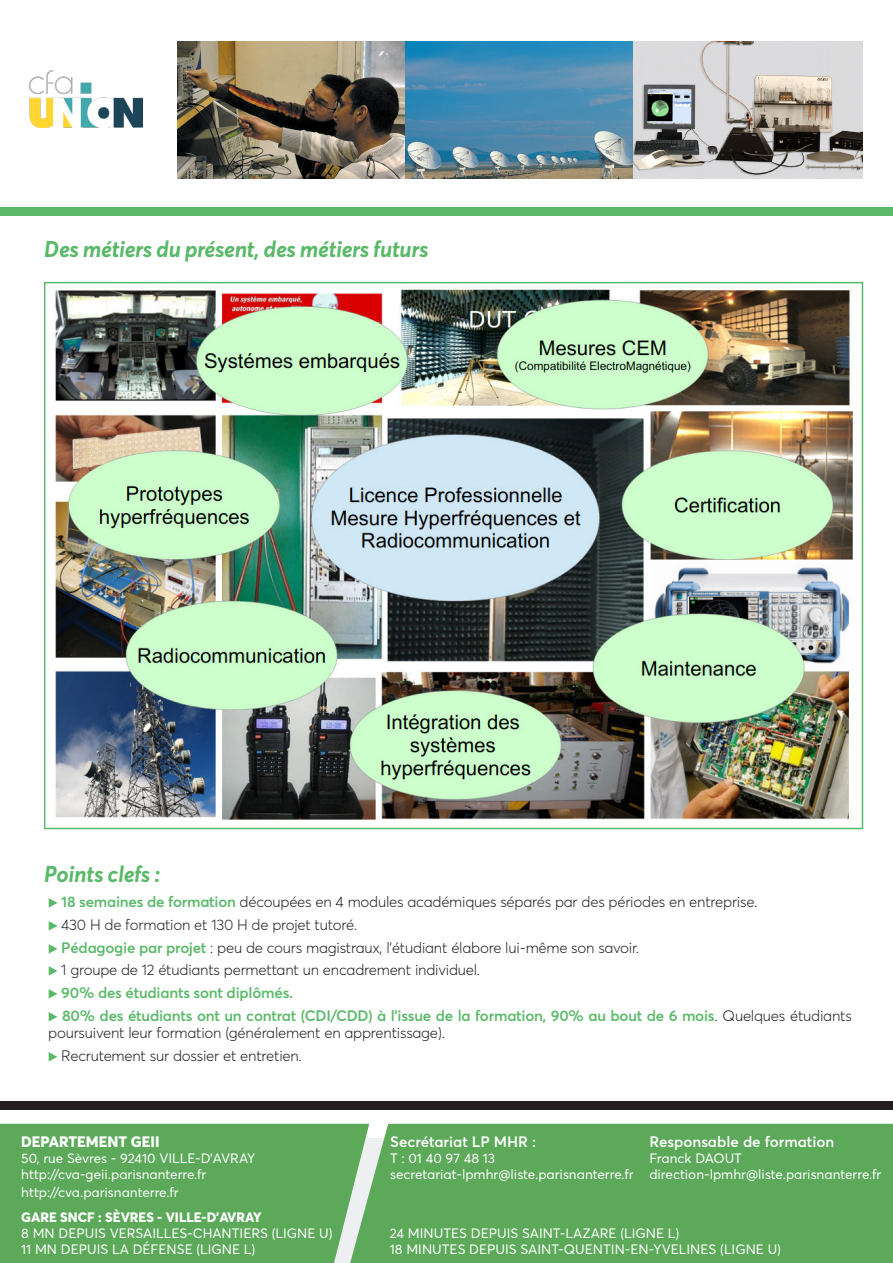
<style>
.page{position:relative;width:893px;height:1263px;background:#fff}
.page>*{position:absolute;margin:0;border:0;box-sizing:border-box;transform-origin:0 0}
.t1{font:italic 700 22.5px "Averta";letter-spacing:-.015em;color:#5ab969}
.t2{font:300 15px "Averta";letter-spacing:-.015em;color:#231f20}
.t3{font:600 15px/16.5px "Averta";letter-spacing:-.015em;color:#5ab969}
.t4{font:600 15px "Averta";color:#fff}
.t5{font:800 15px "Averta";color:#fff}
.t6{font:13.5px "Averta";color:#fff}
.t7{font:800 13.5px "Averta";color:#fff}
.s1{font-weight:600;color:#5ab969}
.s2{font-weight:300;color:#231f20}
</style>
<div class="page">
<div style="left:369px;top:1124px;width:524px;height:139px;background:#5ba959"></div>
<div style="left:0;top:1124px;width:369px;height:139px;background:#5ba959"></div>
<div style="left:0;top:1101px;width:893px;height:9px;background:#231f20"></div>
<div style="left:0;top:207px;width:893px;height:8px;background:#5ab969"></div>
<img style="left:30px;top:71px;width:113px;height:57px">
<img style="left:55px;top:289px;width:798px;height:531px">
<img style="left:178px;top:42px;width:684px;height:137px">
<p class="t1" style="left:44px;top:235px;width:386px">Des métiers du présent, des métiers futurs</p>
<p class="t1" style="left:44px;top:859px;width:118px">Points clefs :</p>
<p class="t2" style="left:48px;top:892px;width:711px"><span class="s1">▶ 18 semaines de formation</span> découpées en 4 modules académiques séparés par des périodes en entreprise.</p>
<p class="t2" style="left:48px;top:915px;width:310px"><span class="s1">▶</span> 430 H de formation et 130 H de projet tutoré.</p>
<p class="t2" style="left:48px;top:938px;width:593px"><span class="s1">▶ Pédagogie par projet</span> : peu de cours magistraux, l’étudiant élabore lui-même son savoir.</p>
<p class="t2" style="left:48px;top:961px;width:434px"><span class="s1">▶</span> 1 groupe de 12 étudiants permettant un encadrement individuel.</p>
<p class="t3" style="left:48px;top:984px;width:246px">▶ 90% des étudiants sont diplômés.</p>
<p class="t3" style="left:48px;top:1007px;width:805px">▶ 80% des étudiants ont un contrat (CDI/CDD) à l’issue de la formation, 90% au bout de 6 mois<span class="s2">. Quelques étudiants poursuivent leur formation (généralement en apprentissage).</span></p>
<p class="t2" style="left:48px;top:1046px;width:255px"><span class="s1">▶</span> Recrutement sur dossier et entretien.</p>
<p class="t5" style="left:21px;top:1132px;width:140px">DEPARTEMENT GEII</p>
<p class="t6" style="left:21px;top:1150px;width:236px">50, rue Sèvres - 92410 VILLE-D’AVRAY</p>
<p class="t6" style="left:21px;top:1166px;width:187px">http://cva-geii.parisnanterre.fr</p>
<p class="t6" style="left:21px;top:1184px;width:159px">http://cva.parisnanterre.fr</p>
<p class="t4" style="left:390px;top:1132px;width:148px">Secrétariat LP MHR :</p>
<p class="t6" style="left:390px;top:1150px;width:107px">T : 01 40 97 48 13</p>
<p class="t6" style="left:390px;top:1166px;width:245px">secretariat-lpmhr@liste.parisnanterre.fr</p>
<p class="t4" style="left:649px;top:1132px;width:187px">Responsable de formation</p>
<p class="t6" style="left:649px;top:1150px;width:94px">Franck DAOUT</p>
<p class="t6" style="left:649px;top:1166px;width:233px">direction-lpmhr@liste.parisnanterre.fr</p>
<p class="t7" style="left:21px;top:1209px;width:242px">GARE SNCF : SÈVRES - VILLE-D’AVRAY</p>
<p class="t6" style="left:21px;top:1225px;width:313px">8 MN DEPUIS VERSAILLES-CHANTIERS (LIGNE U)</p>
<p class="t6" style="left:390px;top:1225px;width:291px">24 MINUTES DEPUIS SAINT-LAZARE (LIGNE L)</p>
<p class="t6" style="left:21px;top:1241px;width:236px">11 MN DEPUIS LA DÉFENSE (LIGNE L)</p>
<p class="t6" style="left:390px;top:1241px;width:393px">18 MINUTES DEPUIS SAINT-QUENTIN-EN-YVELINES (LIGNE U)</p>
</div>
